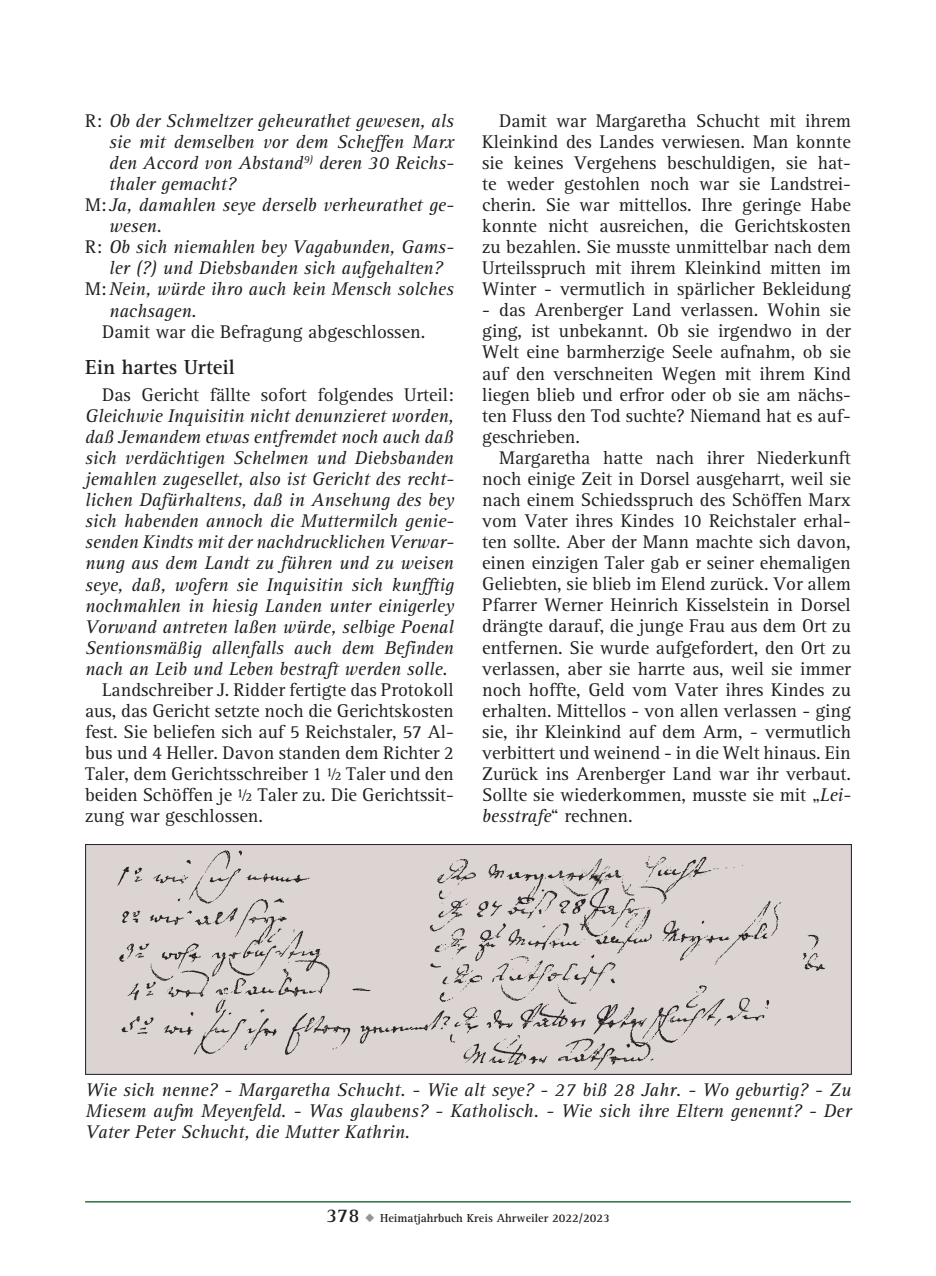
<style>
.page{position:relative;width:936px;height:1276px;background:#fff}
.page>*{position:absolute;margin:0;border:0;box-sizing:border-box;transform-origin:0 0}
.t1{font:700 21px "AT Rotis Serif";color:#231f20}
.t2{font:19px/21px "AT Rotis Serif";color:#231f20;text-align:justify}
.t3{font:italic 19px/21px "AT Rotis Serif";color:#231f20;text-align:justify}
.t4{font:700 12px "AT Rotis Serif";color:#231f20}
.s1{font-style:normal}
.s2{font-style:italic}
.s3{font-size:20px}
.s4{color:#939598}
</style>
<div class="page">
<hr style="left:85px;top:1201px;width:765px;height:1px;background:#2d7143">
<div style="left:85px;top:844px;width:766px;height:231px;background:#dbd4d2;border:1px solid #231f20"></div>
<img style="left:88px;top:845px;width:753px;height:224px">
<p class="t3" style="left:85px;top:111px;width:370px"><span class="s1">R:</span> Ob der Schmeltzer geheurathet gewesen, als</p>
<p class="t3" style="left:109px;top:132px;width:346px">sie mit demselben vor dem Scheffen Marx</p>
<p class="t3" style="left:109px;top:153px;width:346px">den Accord von Abstand<sup>9)</sup> deren 30 Reichs-</p>
<p class="t3" style="left:109px;top:174px;width:128px">thaler gemacht?</p>
<p class="t3" style="left:85px;top:195px;width:370px"><span class="s1">M:</span> Ja, damahlen seye derselb verheurathet ge-</p>
<p class="t3" style="left:109px;top:216px;width:54px">wesen.</p>
<p class="t3" style="left:85px;top:237px;width:370px"><span class="s1">R:</span> Ob sich niemahlen bey Vagabunden, Gams-</p>
<p class="t3" style="left:109px;top:258px;width:335px">ler (?) und Diebsbanden sich aufgehalten?</p>
<p class="t3" style="left:85px;top:279px;width:370px"><span class="s1">M:</span>Nein, würde ihro auch kein Mensch solches</p>
<p class="t3" style="left:109px;top:300px;width:89px">nachsagen.</p>
<p class="t2" style="left:102px;top:321px;width:325px">Damit war die Befragung abgeschlossen.</p>
<p class="t1" style="left:85px;top:355px;width:151px">Ein hartes Urteil</p>
<p class="t2" style="left:102px;top:384px;width:353px">Das Gericht fällte sofort folgendes Urteil:</p>
<p class="t3" style="left:85px;top:406px;width:370px">Gleichwie Inquisitin nicht denunzieret worden, daß Jemandem etwas entfremdet noch auch daß sich verdächtigen Schelmen und Diebsbanden jemahlen zugesellet, also ist Gericht des recht&shy;lichen Dafürhaltens, daß in Ansehung des bey sich habenden annoch die Muttermilch genie&shy;senden Kindts mit der nachdrucklichen Verwar&shy;nung aus dem Landt zu führen und zu weisen seye, daß, wofern sie Inquisitin sich kunfftig nochmahlen in hiesig Landen unter einigerley Vorwand antreten laßen würde, selbige Poenal Sentionsmäßig allenfalls auch dem Befinden nach an Leib und Leben bestraft werden solle.</p>
<p class="t2" style="left:85px;top:679px;width:370px;text-indent:17px">Landschreiber J. Ridder fertigte das Protokoll aus, das Gericht setzte noch die Gerichtskosten fest. Sie beliefen sich auf 5 Reichstaler, 57 Al&shy;bus und 4 Heller. Davon standen dem Richter 2<br>Taler, dem Gerichtsschreiber 1 ½ Taler und den beiden Schöffen je ½ Taler zu. Die Gerichtssit&shy;zung war geschlossen.</p>
<p class="t2" style="left:482px;top:110px;width:370px;text-indent:17px">Damit war Margaretha Schucht mit ihrem Kleinkind des Landes verwiesen. Man konnte sie keines Vergehens beschuldigen, sie hat&shy;te weder gestohlen noch war sie Landstrei&shy;cherin. Sie war mittellos. Ihre geringe Habe konnte nicht ausreichen, die Gerichtskosten zu bezahlen. Sie musste unmittelbar nach dem Urteilsspruch mit ihrem Kleinkind mitten im Winter - vermutlich in spärlicher Bekleidung</p>
<p class="t2" style="left:482px;top:300px;width:370px">- das Arenberger Land verlassen. Wohin sie ging, ist unbekannt. Ob sie irgendwo in der Welt eine barmherzige Seele aufnahm, ob sie auf den verschneiten Wegen mit ihrem Kind liegen blieb und erfror oder ob sie am nächs&shy;ten Fluss den Tod suchte? Niemand hat es auf&shy;geschrieben.</p>
<p class="t2" style="left:482px;top:447px;width:370px;text-indent:17px">Margaretha hatte nach ihrer Niederkunft noch einige Zeit in Dorsel ausgeharrt, weil sie nach einem Schiedsspruch des Schöffen Marx vom Vater ihres Kindes 10 Reichstaler erhal&shy;ten sollte. Aber der Mann machte sich davon, einen einzigen Taler gab er seiner ehemaligen Geliebten, sie blieb im Elend zurück. Vor allem Pfarrer Werner Heinrich Kisselstein in Dorsel drängte darauf, die junge Frau aus dem Ort zu entfernen. Sie wurde aufgefordert, den Ort zu verlassen, aber sie harrte aus, weil sie immer noch hoffte, Geld vom Vater ihres Kindes zu erhalten. Mittellos - von allen verlassen - ging sie, ihr Kleinkind auf dem Arm, - vermutlich verbittert und weinend - in die Welt hinaus. Ein Zurück ins Arenberger Land war ihr verbaut.<br>Sollte sie wiederkommen, musste sie mit „<span class="s2">Lei&shy;besstrafe</span>“ rechnen.</p>
<p class="t3" style="left:86px;top:1079px;width:767px">Wie sich nenne? - Margaretha Schucht. - Wie alt seye? - 27 biß 28 Jahr. - Wo geburtig? - Zu Miesem aufm Meyenfeld. - Was glaubens? - Katholisch. - Wie sich ihre Eltern genennt? - Der Vater Peter Schucht, die Mutter Kathrin.</p>
<p class="t4" style="left:326px;top:1210px;width:285px"><span class="s3">378</span> <span class="s4">◆</span> Heimatjahrbuch Kreis Ahrweiler 2022/2023</p>
</div>
